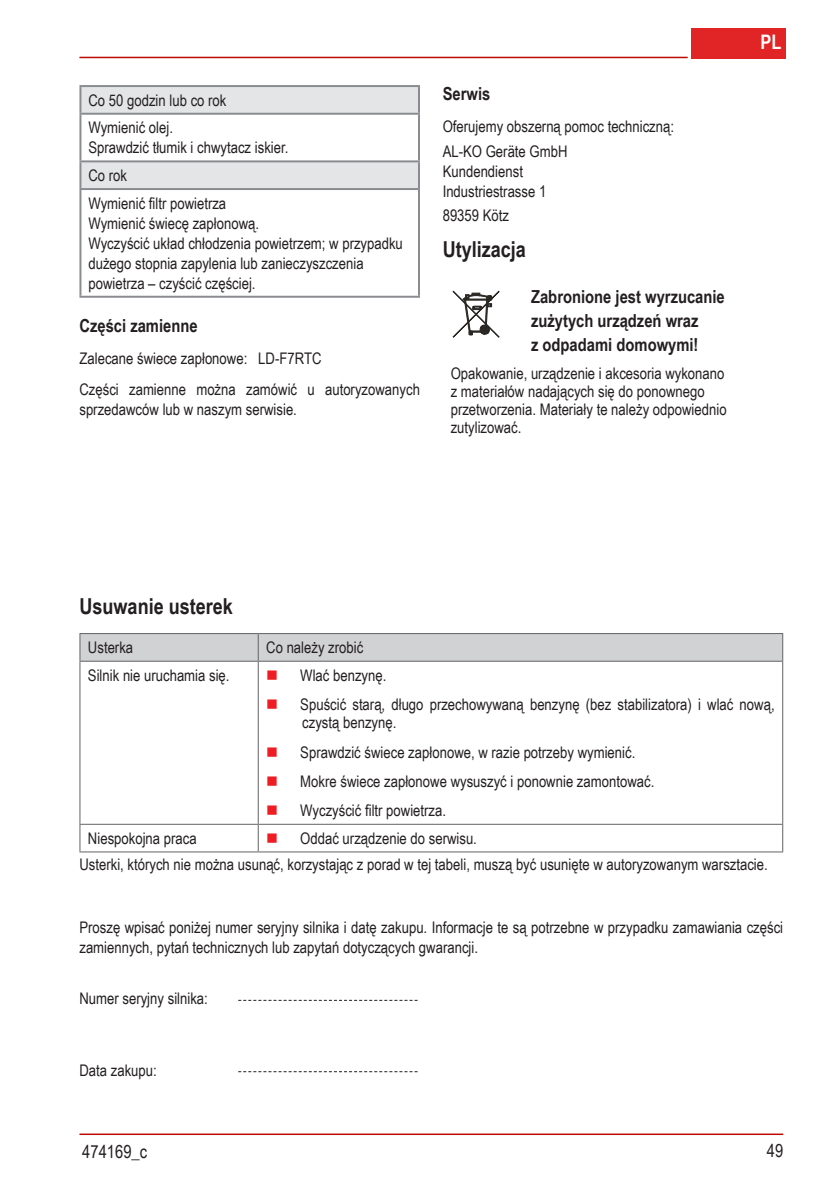
<style>
.page{position:relative;width:840px;height:1191px;background:#fff}
.page>*{position:absolute;margin:0;border:0;box-sizing:border-box;transform-origin:0 0}
.Überschrift_1{font:700 22px "Arial Narrow";color:#231f20}
.t1{font:700 20px "Arial Narrow";color:#fff}
.Hinweistext_Fett{font:700 18px/24px "Arial Narrow";color:#231f20}
.Überschrift_2{font:700 18px "Arial Narrow";color:#231f20}
.t2{font:18px "Arial Narrow";color:#231f20}
.Fließtext{font:16px/20px "Arial Narrow";color:#231f20}
.Tabellentext{font:16px/18px "Arial Narrow";color:#231f20}
</style>
<div class="page">
<div style="left:691px;top:28px;width:94px;height:30px;background:#e12425"></div>
<hr style="left:79px;top:57px;width:608px;height:1px;background:#be0a03">
<hr style="left:79px;top:1133px;width:703px;height:2px;background:#be0a03">
<svg style="left:81px;top:87px;width:337px;height:101px"></svg>
<hr style="left:79px;top:87px;width:2px;height:26px;background:#8a8c8f">
<hr style="left:418px;top:87px;width:2px;height:26px;background:#8a8c8f">
<hr style="left:79px;top:85px;width:341px;height:2px;background:#8a8c8f">
<hr style="left:79px;top:115px;width:2px;height:45px;background:#8a8c8f">
<hr style="left:418px;top:115px;width:2px;height:45px;background:#8a8c8f">
<hr style="left:79px;top:113px;width:341px;height:2px;background:#8a8c8f">
<hr style="left:79px;top:162px;width:2px;height:26px;background:#8a8c8f">
<hr style="left:418px;top:162px;width:2px;height:26px;background:#8a8c8f">
<hr style="left:79px;top:160px;width:341px;height:2px;background:#8a8c8f">
<hr style="left:79px;top:190px;width:2px;height:106px;background:#8a8c8f">
<hr style="left:418px;top:190px;width:2px;height:106px;background:#8a8c8f">
<hr style="left:79px;top:188px;width:341px;height:2px;background:#8a8c8f">
<hr style="left:79px;top:296px;width:341px;height:2px;background:#8a8c8f">
<svg style="left:452px;top:291px;width:47px;height:46px"></svg>
<div style="left:79px;top:633px;width:703px;height:27px;background:#d1d2d4"></div>
<hr style="left:258px;top:633px;width:524px;height:1px;background:#636366">
<hr style="left:79px;top:661px;width:1px;height:162px;background:#636366">
<hr style="left:79px;top:660px;width:179px;height:1px;background:#636366">
<hr style="left:257px;top:661px;width:1px;height:162px;background:#636366">
<hr style="left:781px;top:661px;width:1px;height:162px;background:#636366">
<hr style="left:258px;top:660px;width:524px;height:1px;background:#636366">
<svg style="left:79px;top:824px;width:1px;height:27px"></svg>
<hr style="left:79px;top:823px;width:179px;height:1px;background:#636366">
<hr style="left:79px;top:851px;width:179px;height:1px;background:#636366">
<svg style="left:257px;top:824px;width:1px;height:27px"></svg>
<hr style="left:258px;top:823px;width:524px;height:1px;background:#636366">
<hr style="left:258px;top:851px;width:524px;height:1px;background:#636366">
<svg style="left:238px;top:999px;width:179px;height:1px"></svg>
<svg style="left:238px;top:1071px;width:179px;height:1px"></svg>
<p class="Fließtext" style="left:88px;top:89px;width:139px">Co 50 godzin lub co rok</p>
<p class="Fließtext" style="left:88px;top:117px;width:86px">Wymienić olej.</p>
<p class="Fließtext" style="left:88px;top:137px;width:201px">Sprawdzić tłumik i chwytacz iskier.</p>
<p class="Fließtext" style="left:88px;top:165px;width:40px">Co rok</p>
<p class="Fließtext" style="left:88px;top:192px;width:139px">Wymienić filtr powietrza</p>
<p class="Fließtext" style="left:88px;top:212px;width:172px">Wymienić świecę zapłonową.</p>
<p class="Fließtext" style="left:88px;top:232px;width:316px">Wyczyścić układ chłodzenia powietrzem; w przypadku dużego stopnia zapylenia lub zanieczyszczenia powietrza – czyścić częściej.</p>
<p class="Überschrift_2" style="left:79px;top:312px;width:120px">Części zamienne</p>
<p class="Fließtext" style="left:79px;top:347px;width:243px">Zalecane świece zapłonowe: LD-F7RTC</p>
<p class="Fließtext" style="left:79px;top:379px;width:342px">Części zamienne można zamówić u autoryzowanych sprzedawców lub w naszym serwisie.</p>
<p class="Überschrift_2" style="left:442px;top:80px;width:49px">Serwis</p>
<p class="Fließtext" style="left:442px;top:115px;width:233px">Oferujemy obszerną pomoc techniczną:</p>
<p class="Fließtext" style="left:442px;top:141px;width:126px">AL-KO Geräte GmbH<br>Kundendienst</p>
<p class="Fließtext" style="left:442px;top:181px;width:105px">Industriestrasse 1</p>
<p class="Fließtext" style="left:442px;top:205px;width:68px">89359 Kötz</p>
<p class="Überschrift_1" style="left:442px;top:232px;width:85px">Utylizacja</p>
<p class="Hinweistext_Fett" style="left:530px;top:284px;width:195px">Zabronione jest wyrzucanie zużytych urządzeń wraz<br>z odpadami domowymi!</p>
<p class="Tabellentext" style="left:450px;top:363px;width:277px">Opakowanie, urządzenie i akcesoria wykonano z materiałów nadających się do ponownego przetworzenia. Materiały te należy odpowiednio zutylizować.</p>
<p class="t1" style="left:760px;top:27px;width:22px">PL</p>
<p class="Überschrift_1" style="left:79px;top:589px;width:155px">Usuwanie usterek</p>
<p class="Fließtext" style="left:88px;top:637px;width:47px">Usterka</p>
<p class="Fließtext" style="left:266px;top:637px;width:98px">Co należy zrobić</p>
<p class="Fließtext" style="left:88px;top:664px;width:143px">Silnik nie uruchamia się.</p>
<p class="Fließtext" style="left:300px;top:664px;width:88px">Wlać benzynę.</p>
<p class="Fließtext" style="left:300px;top:695px;width:475px;line-height:18px">Spuścić starą, długo przechowywaną benzynę (bez stabilizatora) i wlać nową, czystą benzynę.</p>
<p class="Fließtext" style="left:300px;top:741px;width:336px">Sprawdzić świece zapłonowe, w razie potrzeby wymienić.</p>
<p class="Fließtext" style="left:300px;top:770px;width:355px">Mokre świece zapłonowe wysuszyć i ponownie zamontować.</p>
<p class="Fließtext" style="left:300px;top:800px;width:147px">Wyczyścić filtr powietrza.</p>
<p class="Fließtext" style="left:88px;top:827px;width:110px">Niespokojna praca</p>
<p class="Fließtext" style="left:300px;top:827px;width:178px">Oddać urządzenie do serwisu.</p>
<p class="Fließtext" style="left:79px;top:854px;width:689px">Usterki, których nie można usunąć, korzystając z porad w tej tabeli, muszą być usunięte w autoryzowanym warsztacie.</p>
<p class="Fließtext" style="left:79px;top:916px;width:704px">Proszę wpisać poniżej numer seryjny silnika i datę zakupu. Informacje te są potrzebne w przypadku zamawiania części zamiennych, pytań technicznych lub zapytań dotyczących gwarancji.</p>
<p class="Fließtext" style="left:79px;top:988px;width:130px">Numer seryjny silnika:</p>
<p class="Fließtext" style="left:79px;top:1059px;width:79px">Data zakupu:</p>
<p class="t2" style="left:82px;top:1138px;width:66px">474169_c</p>
<p class="t2" style="left:766px;top:1137px;width:18px">49</p>
</div>
